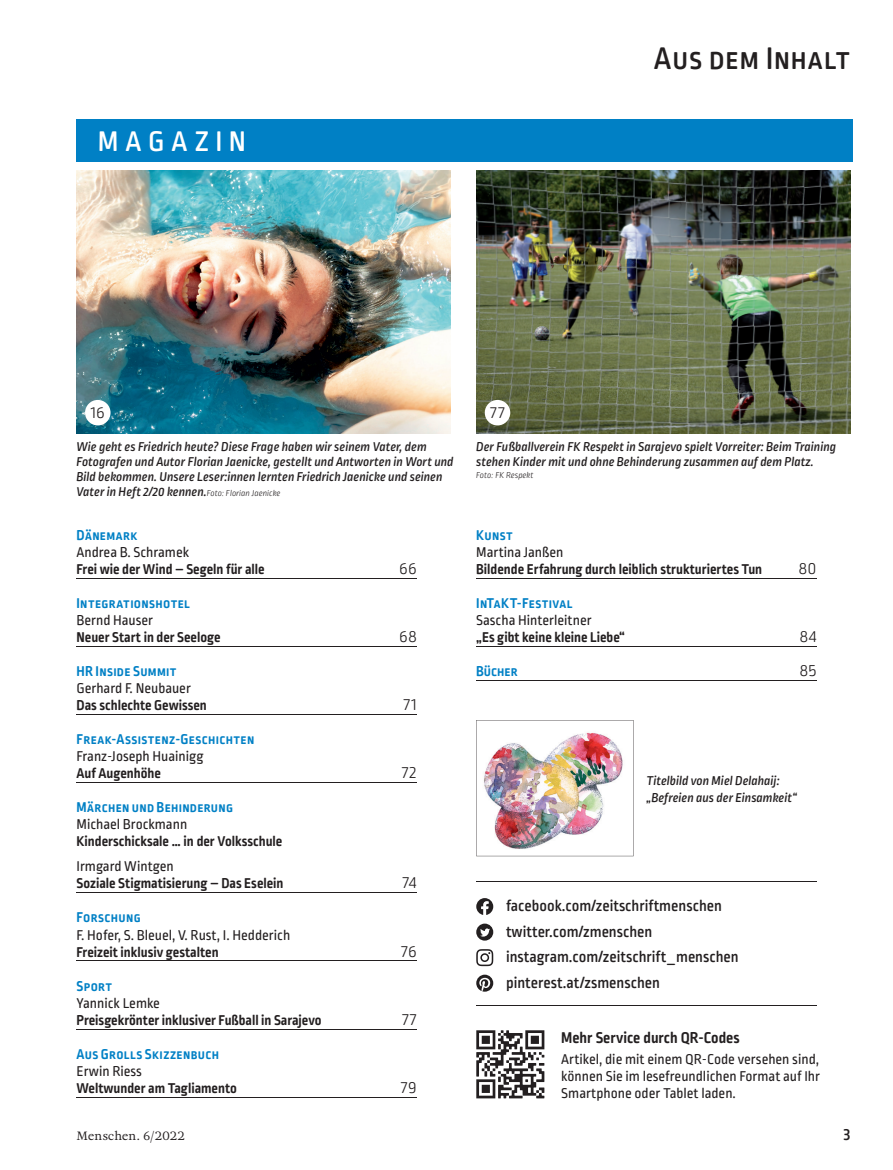
<style>
.page{position:relative;width:893px;height:1170px;background:#fff}
.page>*{position:absolute;margin:0;border:0;box-sizing:border-box;transform-origin:0 0}
.t1{font:500 33px "Ropa Soft SC Pro";letter-spacing:.01em;color:#231f20}
.t2{font:500 30px "Ropa Soft Pro";letter-spacing:.22em;color:#fff}
.t3{font:300 18px "Ropa Soft Pro";letter-spacing:.03em;color:#231f20}
.t4{font:500 18px "Ropa Soft Pro";color:#231f20}
.t5{font:300 17.85px "Ropa Soft Pro";color:#231f20}
.t6{font:500 16.5px/25.5px "Ropa Soft Pro";color:#231f20}
.t7{font:700 16.5px "Ropa Soft Pro";color:#231f20}
.t8{font:700 15px "Ropa Soft Pro";color:#231f20}
.t9{font:15px/17px "Ropa Soft Pro";color:#231f20;text-align:justify}
.t10{font:700 15px "Ropa Soft SC Pro";letter-spacing:.02em;color:#0080c5}
.t11{font:italic 500 13.5px/15px "Ropa Soft Pro";color:#231f20}
.t12{font:12px "Adriane Text";letter-spacing:.015em;color:#231f20}
.t13{font:italic 300 9px "Ropa Soft Pro";color:#231f20}
.s1{font-weight:300;font-size:9px}
</style>
<div class="page">
<img style="left:476px;top:720px;width:158px;height:136px">
<div style="left:77px;top:119px;width:776px;height:43px;background:#0080c5"></div>
<hr style="left:476px;top:881px;width:340px;height:1px;background:#231f20">
<hr style="left:476px;top:1005px;width:340px;height:1px;background:#231f20">
<hr style="left:476px;top:578px;width:340px;height:1px;background:#231f20">
<hr style="left:476px;top:646px;width:340px;height:1px;background:#231f20">
<hr style="left:476px;top:680px;width:340px;height:1px;background:#231f20">
<img style="left:476px;top:1030px;width:69px;height:69px">
<hr style="left:77px;top:578px;width:340px;height:1px;background:#231f20">
<hr style="left:77px;top:646px;width:340px;height:1px;background:#231f20">
<hr style="left:77px;top:714px;width:340px;height:1px;background:#231f20">
<hr style="left:77px;top:782px;width:340px;height:1px;background:#231f20">
<hr style="left:77px;top:892px;width:340px;height:1px;background:#231f20">
<hr style="left:77px;top:960px;width:340px;height:1px;background:#231f20">
<hr style="left:77px;top:1028px;width:340px;height:1px;background:#231f20">
<hr style="left:77px;top:1096px;width:340px;height:1px;background:#231f20">
<svg style="left:476px;top:898px;width:17px;height:17px"></svg>
<svg style="left:476px;top:923px;width:17px;height:17px"></svg>
<svg style="left:480px;top:928px;width:10px;height:8px"></svg>
<svg style="left:476px;top:949px;width:17px;height:17px"></svg>
<svg style="left:476px;top:974px;width:17px;height:17px"></svg>
<img style="left:476px;top:170px;width:374px;height:264px">
<img style="left:77px;top:170px;width:374px;height:264px">
<div style="left:485px;top:400px;width:25px;height:25px;background:#fff;border-radius:50%"></div>
<div style="left:85px;top:400px;width:26px;height:25px;background:#fff;border-radius:50%"></div>
<h2 class="t2" style="left:98px;top:124px;width:149px">MAGAZIN</h2>
<h3 class="t5" style="left:91px;top:402px;width:15px">16</h3>
<h3 class="t5" style="left:490px;top:402px;width:16px">77</h3>
<h1 class="t1" style="left:654px;top:40px;width:198px">Aus dem Inhalt</h1>
<p class="t11" style="left:77px;top:439px;width:378px">Wie geht es Friedrich heute? Diese Frage haben wir seinem Vater, dem Fotografen und Autor Florian Jaenicke, gestellt und Antworten in Wort und Bild bekommen. Unsere Leser:innen lernten Friedrich Jaenicke und seinen Vater in Heft 2/20 kennen.<span class="s1">Foto: Florian Jaenicke</span></p>
<p class="t11" style="left:476px;top:439px;width:361px">Der Fußballverein FK Respekt in Sarajevo spielt Vorreiter: Beim Training stehen Kinder mit und ohne Behinderung zusammen auf dem Platz.</p>
<p class="t13" style="left:476px;top:470px;width:59px">Foto: FK Respekt</p>
<p class="t10" style="left:77px;top:526px;width:62px">Dänemark</p>
<p class="t9" style="left:77px;top:544px;width:114px">Andrea B. Schramek</p>
<p class="t8" style="left:77px;top:560px;width:190px">Frei wie der Wind – Segeln für alle</p>
<h3 class="t3" style="left:399px;top:558px;width:19px">66</h3>
<p class="t10" style="left:77px;top:594px;width:115px">Integrationshotel</p>
<p class="t9" style="left:77px;top:612px;width:78px">Bernd Hauser</p>
<p class="t8" style="left:77px;top:628px;width:146px">Neuer Start in der Seeloge</p>
<h3 class="t3" style="left:399px;top:626px;width:19px">68</h3>
<p class="t10" style="left:77px;top:662px;width:102px">HR Inside Summit</p>
<p class="t9" style="left:77px;top:680px;width:116px">Gerhard F. Neubauer</p>
<p class="t8" style="left:77px;top:696px;width:132px">Das schlechte Gewissen</p>
<h3 class="t3" style="left:404px;top:694px;width:15px">71</h3>
<p class="t10" style="left:77px;top:730px;width:179px">Freak-Assistenz-Geschichten</p>
<p class="t9" style="left:77px;top:748px;width:128px">Franz-Joseph Huainigg</p>
<p class="t8" style="left:77px;top:764px;width:86px">Auf Augenhöhe</p>
<h3 class="t3" style="left:402px;top:762px;width:16px">72</h3>
<p class="t10" style="left:77px;top:798px;width:158px">Märchen und Behinderung</p>
<p class="t9" style="left:77px;top:816px;width:112px">Michael Brockmann</p>
<p class="t8" style="left:77px;top:832px;width:207px">Kinderschicksale … in der Volksschule</p>
<p class="t9" style="left:77px;top:858px;width:99px">Irmgard Wintgen</p>
<p class="t8" style="left:77px;top:875px;width:209px">Soziale Stigmatisierung – Das Eselein</p>
<h3 class="t3" style="left:403px;top:873px;width:16px">74</h3>
<p class="t10" style="left:77px;top:909px;width:66px">Forschung</p>
<p class="t9" style="left:77px;top:926px;width:215px">F. Hofer, S. Bleuel, V. Rust, I. Hedderich</p>
<p class="t8" style="left:77px;top:943px;width:144px">Freizeit inklusiv gestalten</p>
<h3 class="t3" style="left:401px;top:941px;width:17px">76</h3>
<p class="t10" style="left:77px;top:977px;width:37px">Sport</p>
<p class="t9" style="left:77px;top:994px;width:85px">Yannick Lemke</p>
<p class="t8" style="left:77px;top:1011px;width:247px">Preisgekrönter inklusiver Fußball in Sarajevo</p>
<h3 class="t3" style="left:402px;top:1009px;width:16px">77</h3>
<p class="t10" style="left:77px;top:1045px;width:144px">Aus Grolls Skizzenbuch</p>
<p class="t9" style="left:77px;top:1062px;width:67px">Erwin Riess</p>
<p class="t8" style="left:77px;top:1079px;width:162px">Weltwunder am Tagliamento</p>
<h3 class="t3" style="left:401px;top:1077px;width:17px">79</h3>
<p class="t10" style="left:476px;top:526px;width:38px">Kunst</p>
<p class="t9" style="left:476px;top:544px;width:89px">Martina Janßen</p>
<p class="t8" style="left:476px;top:560px;width:287px">Bildende Erfahrung durch leiblich strukturiertes Tun</p>
<h3 class="t3" style="left:799px;top:558px;width:19px">80</h3>
<p class="t10" style="left:476px;top:594px;width:98px">InTaKT-Festival</p>
<p class="t9" style="left:476px;top:612px;width:117px">Sascha Hinterleitner</p>
<p class="t8" style="left:476px;top:628px;width:150px">„Es gibt keine kleine Liebe“</p>
<h3 class="t3" style="left:800px;top:626px;width:18px">84</h3>
<p class="t10" style="left:476px;top:662px;width:43px">Bücher</p>
<h3 class="t3" style="left:800px;top:660px;width:18px">85</h3>
<p class="t11" style="left:646px;top:772px;width:152px;line-height:17px">Titelbild von Miel Delahaij: „Befreien aus der Einsamkeit“</p>
<p class="t6" style="left:506px;top:894px;width:234px">facebook.com/zeitschriftmenschen twitter.com/zmenschen instagram.com/zeitschrift_menschen pinterest.at/zsmenschen</p>
<p class="t7" style="left:561px;top:1027px;width:180px">Mehr Service durch QR-Codes</p>
<p class="t9" style="left:561px;top:1051px;width:260px">Artikel, die mit einem QR-Code versehen sind, können Sie im lesefreundlichen Format auf Ihr Smartphone oder Tablet laden.</p>
<p class="t12" style="left:77px;top:1127px;width:110px">Menschen. 6/2022</p>
<h3 class="t4" style="left:843px;top:1124px;width:9px">3</h3>
</div>
